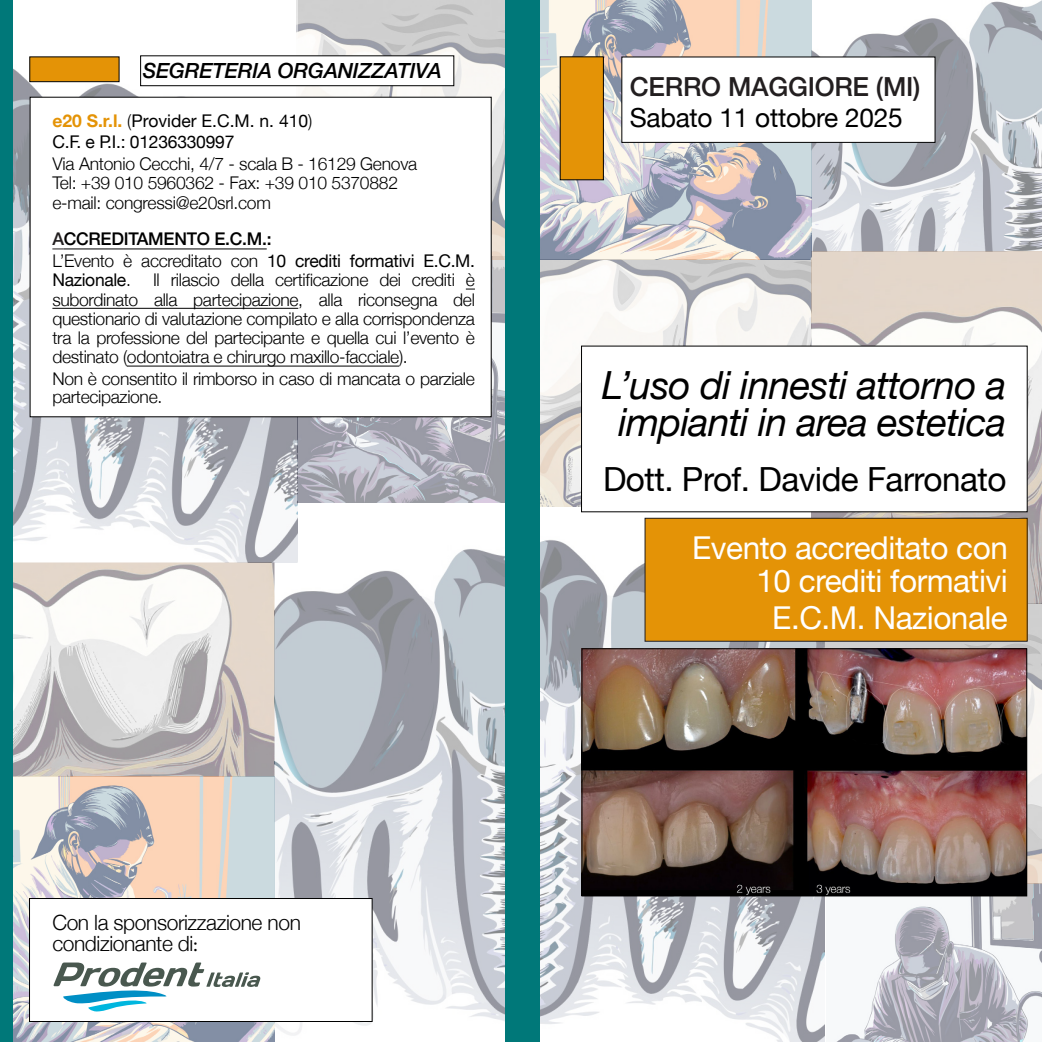
<style>
.page{position:relative;width:1042px;height:1042px;background:#fff}
.page>*{position:absolute;margin:0;border:0;box-sizing:border-box;transform-origin:0 0}
.t1{font:italic 38.85px/36.8px "Helvetica Neue";letter-spacing:-.02em;color:#000;text-align:center}
.MYRIAD_PRO{font:33.25px "Helvetica Neue";letter-spacing:-.015em;color:#000}
.MYRIAD_PRO-2{font:31.5px/33.2px "Helvetica Neue";letter-spacing:-.015em;color:#fff;text-align:right}
.t2{font:26.25px "Helvetica Neue";letter-spacing:-.01em;color:#000}
.t3{font:500 26.25px "Helvetica Neue";letter-spacing:-.01em;color:#231f20}
.t4{font:300 21px "Helvetica Neue";letter-spacing:-.02em;color:#000}
.MYRIAD_PRO-3{font:italic 500 21px "Helvetica Neue";letter-spacing:-.01em;color:#000}
.MYRIAD_PRO-4{font:300 17.5px/19.2px "Helvetica Neue";letter-spacing:-.02em;color:#000;text-align:justify}
.MYRIAD_PRO-5{font:17.5px/19.2px "Helvetica Neue";letter-spacing:-.02em;color:#000}
.MYRIAD_PRO-6{font:17.5px "Helvetica Neue";color:#000}
.MYRIAD_PRO-7{font:500 17.5px "Helvetica Neue";letter-spacing:-.015em;color:#000}
.s1{font-weight:700;color:#e49306}
.s2{font-weight:300}
.s3{color:#231f20}
.s4{font-family:"Minion Pro";font-weight:400}
</style>
<div class="page">
<img style="left:825px;top:603px;width:217px;height:439px">
<img style="left:13px;top:562px;width:261px;height:480px">
<svg style="left:30px;top:1022px;width:240px;height:7px;background:#b6b8c3"></svg>
<img style="left:274px;top:504px;width:551px;height:538px">
<img style="left:297px;top:260px;width:208px;height:243px">
<img style="left:297px;top:0;width:208px;height:260px">
<img style="left:13px;top:0;width:284px;height:562px">
<img style="left:811px;top:0;width:231px;height:603px">
<img style="left:540px;top:260px;width:272px;height:246px">
<img style="left:540px;top:0;width:272px;height:260px">
<div style="left:645px;top:518px;width:382px;height:123px;background:#e49306"></div>
<div style="left:644px;top:518px;width:383px;height:124px;border:1px solid #231f20"></div>
<div style="left:560px;top:56px;width:44px;height:124px;background:#e49306;border:1px solid #000"></div>
<div style="left:581px;top:346px;width:446px;height:166px;background:#fff"></div>
<div style="left:29px;top:898px;width:343px;height:124px;background:#fff;border:1px solid #000"></div>
<div style="left:140px;top:55px;width:314px;height:31px;background:#fff;border:1px solid #000"></div>
<div style="left:29px;top:56px;width:90px;height:26px;background:#e49306;border:1px solid #000"></div>
<div style="left:30px;top:97px;width:462px;height:320px;background:#fff"></div>
<div style="left:0;top:0;width:13px;height:1042px;background:#007879"></div>
<div style="left:505px;top:0;width:35px;height:1042px;background:#007879"></div>
<div style="left:621px;top:57px;width:314px;height:86px;background:#fff;border:1px solid #000"></div>
<svg style="left:54px;top:962px;width:206px;height:49px"></svg>
<svg style="left:52px;top:248px;width:12px;height:1px"></svg>
<hr style="left:64px;top:248px;width:203px;height:1px;background:#000">
<hr style="left:52px;top:308px;width:246px;height:1px;background:#000">
<hr style="left:127px;top:366px;width:272px;height:1px;background:#000">
<img style="left:583px;top:650px;width:442px;height:244px">
<div style="left:581px;top:648px;width:446px;height:248px;border:1px solid #000"></div>
<p class="MYRIAD_PRO-3" style="left:143px;top:58px;width:300px">SEGRETERIA ORGANIZZATIVA</p>
<p class="MYRIAD_PRO-6" style="left:52px;top:108px;width:262px"><span class="s1">e20 S.r.l.</span> <span class="s2">(</span>Provider E.C.M. n. 410<span class="s2">)</span></p>
<p class="MYRIAD_PRO-5" style="left:52px;top:134px;width:183px">C.F. e P.I.: 01236330997</p>
<p class="MYRIAD_PRO-4" style="left:52px;top:153px;width:366px">Via Antonio Cecchi, 4/7 - scala B - 16129 Genova</p>
<p class="MYRIAD_PRO-4" style="left:52px;top:172px;width:347px">Tel: +39 010 5960362 - Fax: +39 010 5370882</p>
<p class="MYRIAD_PRO-4" style="left:52px;top:191px;width:220px">e-mail: congressi@e20srl.com</p>
<p class="MYRIAD_PRO-7" style="left:52px;top:225px;width:221px"><span class="s3">A</span>CCREDITAMENTO E.C.M.:</p>
<p class="MYRIAD_PRO-5" style="left:52px;top:252px;width:424px"><span class="s2">L’Evento è accreditato con</span> 10 crediti formativi E.C.M.<br>Nazionale<span class="s2">.</span></p>
<p class="MYRIAD_PRO-4" style="left:52px;top:269px;width:424px;text-indent:101px">Il rilascio della certificazione dei crediti è subordinato alla partecipazione, alla riconsegna del questionario di valutazione compilato e alla corrispondenza tra la professione del partecipante e quella cui l’evento è destinato (odontoiatra e chirurgo maxillo-facciale).</p>
<p class="MYRIAD_PRO-4" style="left:52px;top:369px;width:424px;line-height:17.5px">Non è consentito il rimborso in caso di mancata o parziale partecipazione.</p>
<p class="t4" style="left:52px;top:905px;width:250px">Con la sponsorizzazione non</p>
<p class="t4" style="left:52px;top:926px;width:147px">condizionante di<span class="s4">:</span></p>
<p class="t3" style="left:630px;top:65px;width:292px">CERRO MAGGIORE (MI)</p>
<p class="t2" style="left:630px;top:99px;width:274px">Sabato 11 ottobre 2025</p>
<p class="t1" style="left:602px;top:366px;width:406px">L’uso di innesti attorno a impianti in area estetica</p>
<p class="MYRIAD_PRO" style="left:603px;top:455px;width:405px">Dott. Prof. Davide Farronato</p>
<p class="MYRIAD_PRO-2" style="left:692px;top:532px;width:317px">Evento accreditato con<br>10 crediti formativi</p>
<p class="MYRIAD_PRO-2" style="left:772px;top:602px;width:237px">E.C.M. Nazionale</p>
</div>
